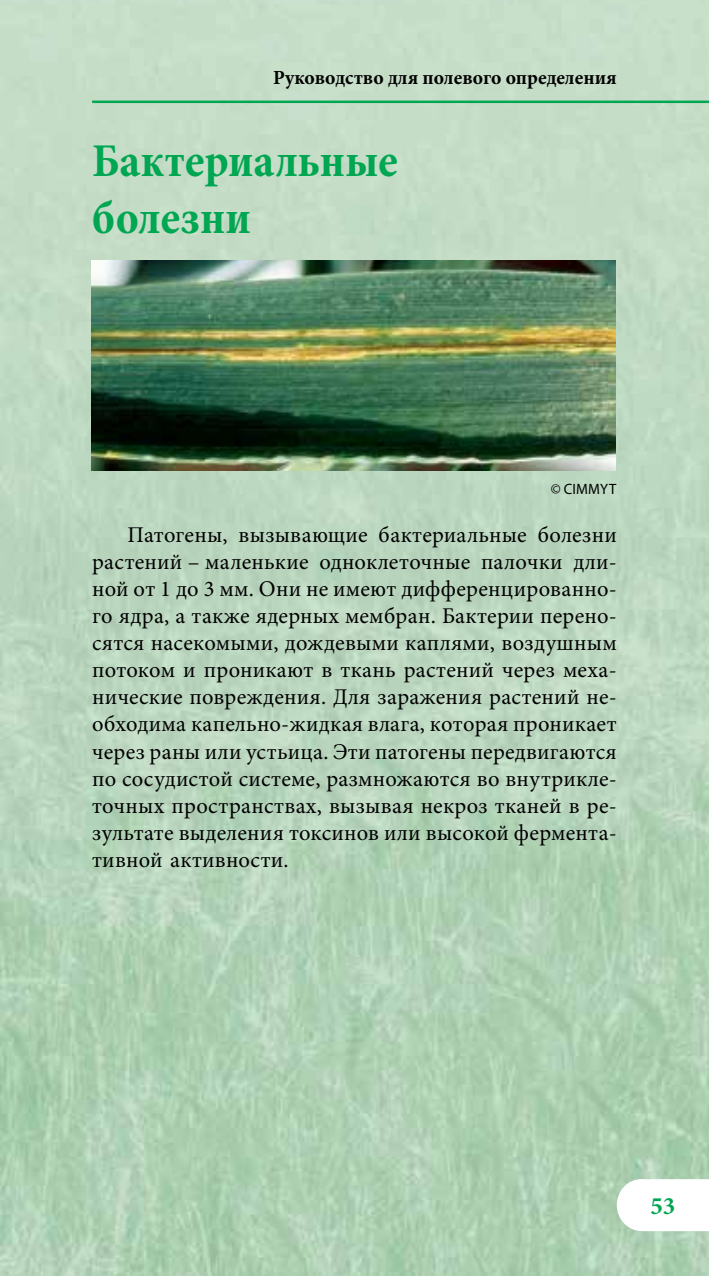
<style>
.page{position:relative;width:709px;height:1276px;background:#fff}
.page>*{position:absolute;margin:0;border:0;box-sizing:border-box;transform-origin:0 0}
.t1{font:700 condensed 47.5px/57px "Minion Pro";color:#00a651}
.t2{font:700 25px "Minion Pro";color:#00a651}
.t3{font:22.5px/27px "Minion Pro";letter-spacing:.01em;color:#000;text-align:justify}
.t4{font:700 20px "Minion Pro";color:#000}
.t5{font:15px "Myriad Pro";letter-spacing:.02em;color:#000}
</style>
<div class="page">
<img style="left:0;top:0;width:709px;height:1276px">
<svg style="left:617px;top:1179px;width:92px;height:52px"></svg>
<hr style="left:92px;top:101px;width:617px;height:2px;background:#00a651">
<img style="left:91px;top:260px;width:525px;height:210px">
<p class="t4" style="left:273px;top:63px;width:345px">Руководство для полевого определения</p>
<h1 class="t1" style="left:92px;top:132px;width:307px">Бактериальные болезни</h1>
<p class="t5" style="left:550px;top:479px;width:67px">© CIMMYT</p>
<p class="t3" style="left:92px;top:522px;width:526px;text-indent:35px">Патогены, вызывающие бактериальные болезни растений – маленькие одноклеточные палочки дли&shy;ной от 1 до 3 мм. Они не имеют дифференцированно&shy;го ядра, а также ядерных мембран. Бактерии перено&shy;сятся насекомыми, дождевыми каплями, воздушным потоком и проникают в ткань растений через меха&shy;нические повреждения. Для заражения растений не&shy;обходима капельно-жидкая влага, которая проникает через раны или устьица. Эти патогены передвигаются по сосудистой системе, размножаются во внутрикле&shy;точных пространствах, вызывая некроз тканей в ре&shy;зультате выделения токсинов или высокой фермента&shy;тивной активности.</p>
<p class="t2" style="left:650px;top:1188px;width:26px">53</p>
</div>
